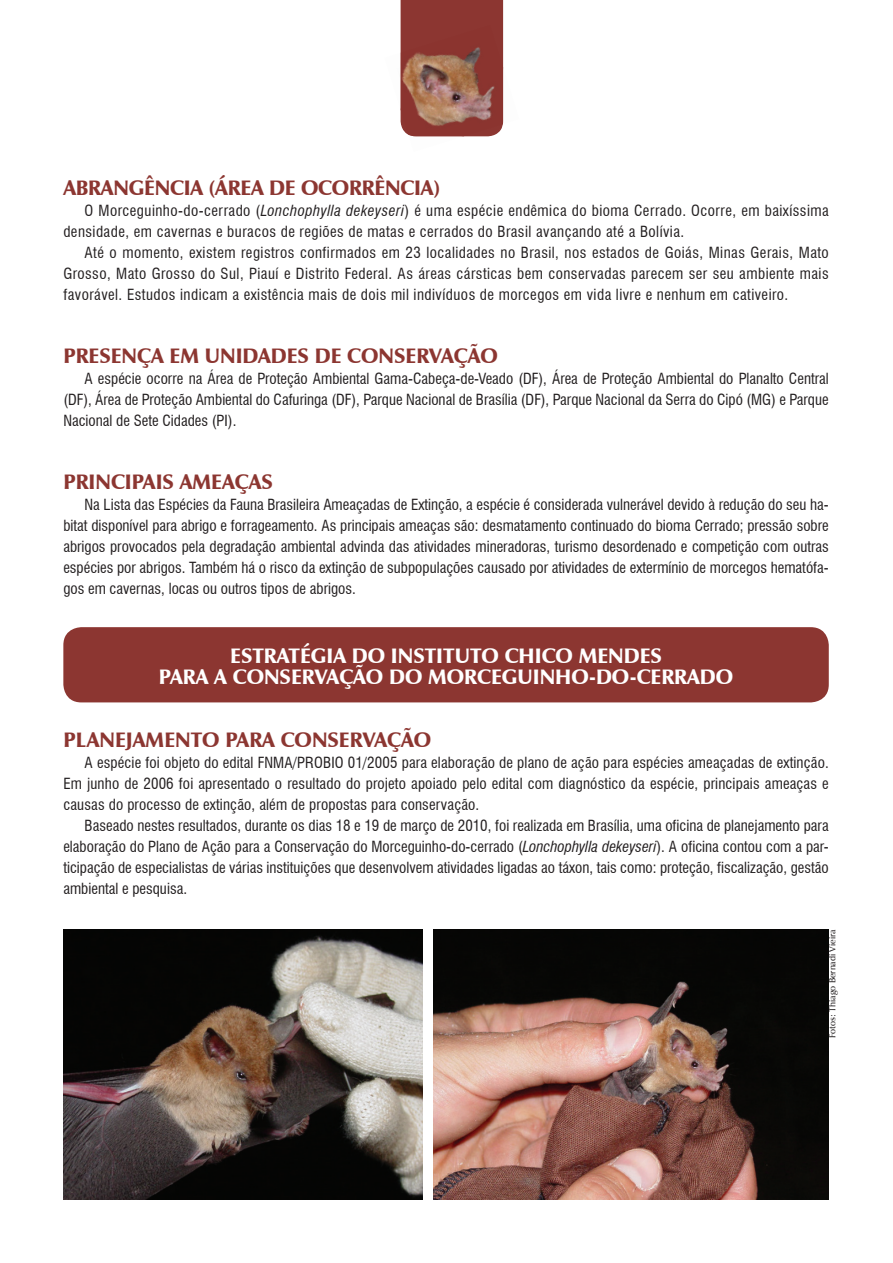
<style>
.page{position:relative;width:893px;height:1263px;background:#fff}
.page>*{position:absolute;margin:0;border:0;box-sizing:border-box;transform-origin:0 0}
.t1{font:900 21px "Zapf Humanist 601 BT";color:#8c3631}
.t2{font:900 21px/21px "Zapf Humanist 601 BT";color:#fff;text-align:center}
.t3{font:condensed 15px/21px "Swiss 721 BT";letter-spacing:.03em;color:#231f20;text-align:justify}
.t4{font:600 9px "Zapf Humanist 601 BT";color:#231f20}
.s1{font-style:italic}
</style>
<div class="page">
<div style="left:63px;top:627px;width:766px;height:75px;background:#8c3631;border-radius:18px"></div>
<div style="left:401px;top:0;width:102px;height:52px;background:#8c3631"></div>
<img style="left:433px;top:929px;width:396px;height:270px">
<img style="left:64px;top:929px;width:359px;height:270px">
<img style="left:400px;top:53px;width:104px;height:84px">
<div style="left:402px;top:25px;width:100px;height:27px;background:#8c3631"></div>
<img style="left:401px;top:52px;width:102px;height:84px">
<h1 class="t1" style="left:63px;top:174px;width:378px">ABRANGÊNCIA (ÁREA DE OCORRÊNCIA)</h1>
<p class="t3" style="left:63px;top:200px;width:767px;text-indent:21px">O Morceguinho-do-cerrado (<span class="s1">Lonchophylla dekeyseri</span>) é uma espécie endêmica do bioma Cerrado. Ocorre, em baixíssima densidade, em cavernas e buracos de regiões de matas e cerrados do Brasil avançando até a Bolívia.</p>
<p class="t3" style="left:63px;top:242px;width:767px;text-indent:21px">Até o momento, existem registros confirmados em 23 localidades no Brasil, nos estados de Goiás, Minas Gerais, Mato Grosso, Mato Grosso do Sul, Piauí e Distrito Federal. As áreas cársticas bem conservadas parecem ser seu ambiente mais favorável. Estudos indicam a existência mais de dois mil indivíduos de morcegos em vida livre e nenhum em cativeiro.</p>
<h1 class="t1" style="left:63px;top:342px;width:436px">PRESENÇA EM UNIDADES DE CONSERVAÇÃO</h1>
<p class="t3" style="left:63px;top:368px;width:767px;text-indent:21px">A espécie ocorre na Área de Proteção Ambiental Gama-Cabeça-de-Veado (DF), Área de Proteção Ambiental do Planalto Central (DF), Área de Proteção Ambiental do Cafuringa (DF), Parque Nacional de Brasília (DF), Parque Nacional da Serra do Cipó (MG) e Parque Nacional de Sete Cidades (PI).</p>
<h1 class="t1" style="left:63px;top:468px;width:211px">PRINCIPAIS AMEAÇAS</h1>
<p class="t3" style="left:63px;top:494px;width:767px;text-indent:21px">Na Lista das Espécies da Fauna Brasileira Ameaçadas de Extinção, a espécie é considerada vulnerável devido à redução do seu ha&shy;bitat disponível para abrigo e forrageamento. As principais ameaças são: desmatamento continuado do bioma Cerrado; pressão sobre abrigos provocados pela degradação ambiental advinda das atividades mineradoras, turismo desordenado e competição com outras espécies por abrigos. Também há o risco da extinção de subpopulações causado por atividades de extermínio de morcegos hematófa&shy;gos em cavernas, locas ou outros tipos de abrigos.</p>
<h1 class="t2" style="left:159px;top:645px;width:576px">ESTRATÉGIA DO INSTITUTO CHICO MENDES<br>PARA A CONSERVAÇÃO DO MORCEGUINHO-DO-CERRADO</h1>
<h1 class="t1" style="left:63px;top:726px;width:369px">PLANEJAMENTO PARA CONSERVAÇÃO</h1>
<p class="t3" style="left:63px;top:752px;width:767px;text-indent:21px">A espécie foi objeto do edital FNMA/PROBIO 01/2005 para elaboração de plano de ação para espécies ameaçadas de extinção.<br>Em junho de 2006 foi apresentado o resultado do projeto apoiado pelo edital com diagnóstico da espécie, principais ameaças e causas do processo de extinção, além de propostas para conservação.</p>
<p class="t3" style="left:63px;top:815px;width:767px;text-indent:21px">Baseado nestes resultados, durante os dias 18 e 19 de março de 2010, foi realizada em Brasília, uma oficina de planejamento para elaboração do Plano de Ação para a Conservação do Morceguinho-do-cerrado (<span class="s1">Lonchophylla dekeyseri</span>). A oficina contou com a par&shy;ticipação de especialistas de várias instituições que desenvolvem atividades ligadas ao táxon, tais como: proteção, fiscalização, gestão ambiental e pesquisa.</p>
<p class="t4" style="left:827px;top:1038px;width:110px;rotate:-90deg">Fotos: Thiago Bernadi Vieira</p>
</div>
